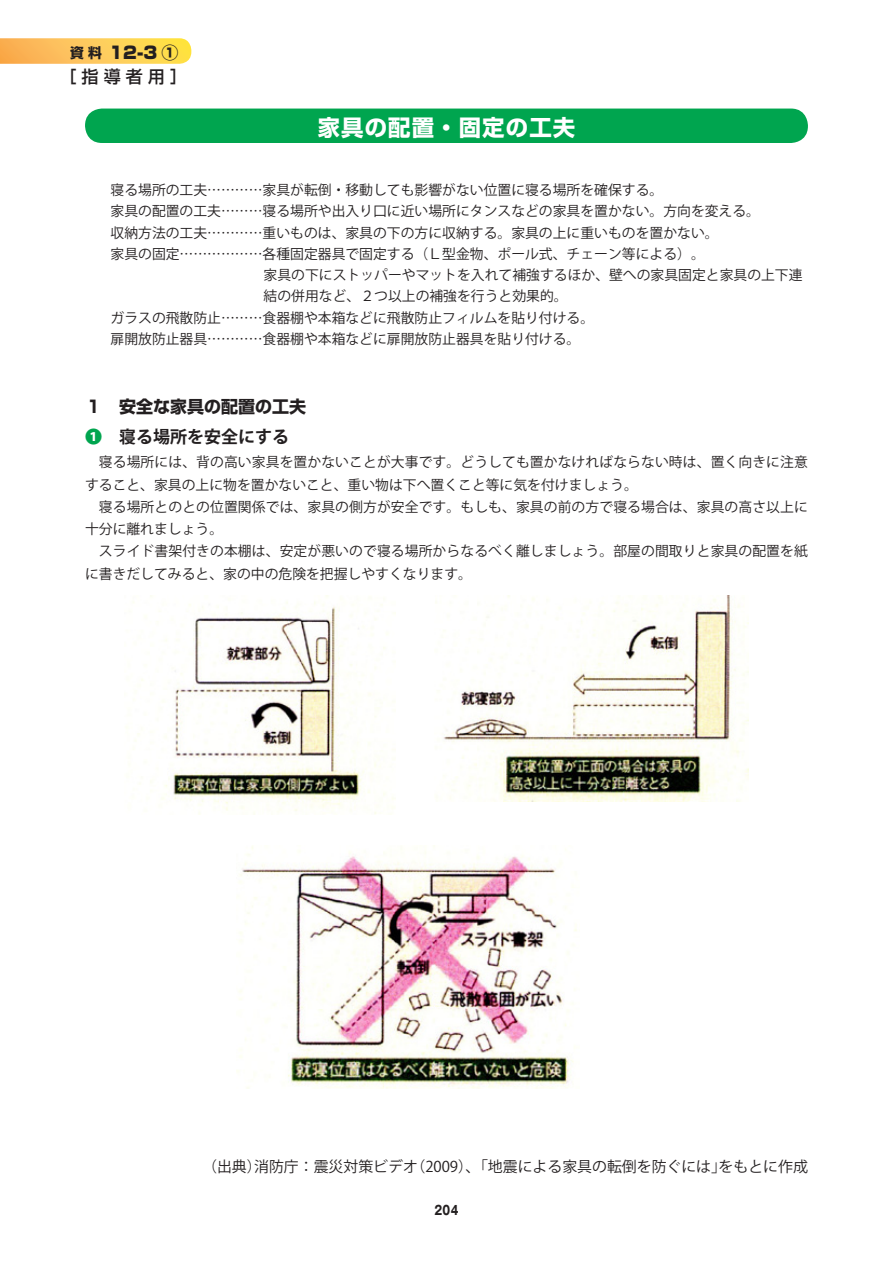
<style>
.page{position:relative;width:893px;height:1263px;background:#fff}
.page>*{position:absolute;margin:0;border:0;box-sizing:border-box;transform-origin:0 0}
.t1{font:700 22.35px "Shin Go Pr 5";letter-spacing:.05em;color:#fff}
.t2{font:700 16.95px "Shin Go Pr 5";color:#231f20}
.t3{font:700 16.95px "Koz Go Pro";color:#231f20}
.t4{font:900 16.95px "Shin Go Pr 5";color:#231f20}
.t5{font:500 16.95px "Shin Go Pr 5";color:#231f20}
.t6{font:14.85px "Koz Go Pro";color:#231f20}
.t7{font:13.8px/22.4px "Koz Go Pro";color:#231f20}
.t8{font:700 12.75px "Gothic MB101 Pr 5";color:#231f20;scale:.8 1}
.s1{font-weight:700;font-size:13.8px}
.s2{color:#00a54f}
</style>
<div class="page">
<div style="left:85px;top:109px;width:723px;height:34px;background:#00a54f;border-radius:17px"></div>
<svg style="left:0;top:38px;width:191px;height:26px;background:#fdca5a"></svg>
<img style="left:126px;top:595px;width:269px;height:220px">
<img style="left:435px;top:595px;width:314px;height:207px">
<img style="left:236px;top:845px;width:341px;height:244px">
<p class="t4" style="left:70px;top:39px;width:110px"><span class="s1">資料</span> 12-3 ①</p>
<p class="t5" style="left:60px;top:63px;width:129px">［指導者用］</p>
<h1 class="t1" style="left:318px;top:110px;width:259px">家具の配置・固定の工夫</h1>
<p class="t7" style="left:111px;top:179px;width:554px">寝る場所の工夫…………家具が転倒・移動しても影響がない位置に寝る場所を確保する。</p>
<p class="t7" style="left:111px;top:200px;width:651px">家具の配置の工夫………寝る場所や出入り口に近い場所にタンスなどの家具を置かない。方向を変える。</p>
<p class="t7" style="left:111px;top:222px;width:610px">収納方法の工夫…………重いものは、家具の下の方に収納する。家具の上に重いものを置かない。</p>
<p class="t7" style="left:111px;top:243px;width:596px">家具の固定………………各種固定器具で固定する（Ｌ型金物、ポール式、チェーン等による）。</p>
<p class="t7" style="left:264px;top:264px;width:540px">家具の下にストッパーやマットを入れて補強するほか、壁への家具固定と家具の上下連</p>
<p class="t7" style="left:264px;top:285px;width:306px">結の併用など、２つ以上の補強を行うと効果的。</p>
<p class="t7" style="left:111px;top:307px;width:485px">ガラスの飛散防止………食器棚や本箱などに飛散防止フィルムを貼り付ける。</p>
<p class="t7" style="left:111px;top:328px;width:471px">扉開放防止器具…………食器棚や本箱などに扉開放防止器具を貼り付ける。</p>
<p class="t2" style="left:85px;top:393px;width:223px">１　安全な家具の配置の工夫</p>
<p class="t3" style="left:85px;top:426px;width:206px"><span class="s2">❶　</span>寝る場所を安全にする</p>
<p class="t7" style="left:85px;top:451px;width:724px">　寝る場所には、背の高い家具を置かないことが大事です。どうしても置かなければならない時は、置く向きに注意すること、家具の上に物を置かないこと、重い物は下へ置くこと等に気を付けましょう。<br>　寝る場所とのとの位置関係では、家具の側方が安全です。もしも、家具の前の方で寝る場合は、家具の高さ以上に十分に離れましょう。<br>　スライド書架付きの本棚は、安定が悪いので寝る場所からなるべく離しましょう。部屋の間取りと家具の配置を紙に書きだしてみると、家の中の危険を把握しやすくなります。</p>
<p class="t6" style="left:202px;top:1157px;width:607px">（出典）消防庁：震災対策ビデオ（2009）、「地震による家具の転倒を防ぐには」をもとに作成</p>
<p class="t8" style="left:434px;top:1199px;width:32px">204</p>
</div>
